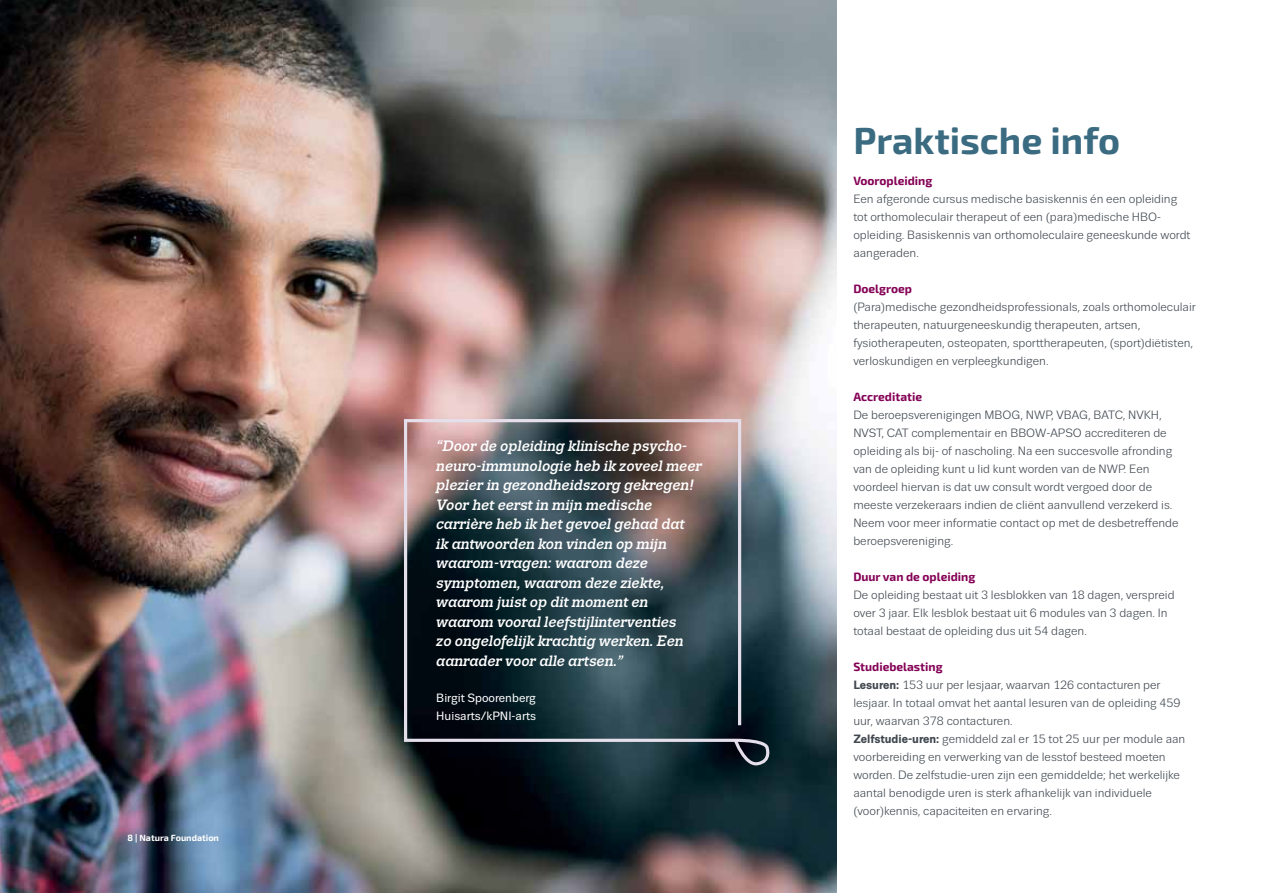
<style>
.page{position:relative;width:1263px;height:893px;background:#fff}
.page>*{position:absolute;margin:0;border:0;box-sizing:border-box;transform-origin:0 0}
.t1{font:700 37.5px "Exo 2";color:#3a6b81}
.t2{font:italic 500 15px/19.5px "Trivia Slab";color:#fff}
.t3{font:12px/18px "Trivia Sans";color:#40474f}
.t4{font:700 12px "Exo 2";color:#840055}
.t5{font:12px/18px "Trivia Sans";color:#fff}
.t6{font:700 9px "Exo 2";color:#fff}
.s1{font-weight:700}
</style>
<div class="page">
<img style="left:0;top:0;width:836px;height:893px">
<svg style="left:402px;top:417px;width:373px;height:349px;background:#3b464d"></svg>
<p class="t6" style="left:128px;top:832px;width:93px">8 | Natura Foundation</p>
<p class="t2" style="left:436px;top:436px;width:267px">“Door de opleiding klinische psycho&shy;neuro-immunologie heb ik zoveel meer plezier in gezondheidszorg gekregen!<br>Voor het eerst in mijn medische carrière heb ik het gevoel gehad dat<br>ik antwoorden kon vinden op mijn waarom-vragen: waarom deze symptomen, waarom deze ziekte, waarom juist op dit moment en waarom vooral leefstijlinterventies<br>zo ongelofelijk krachtig werken. Een aanrader voor alle artsen.”</p>
<p class="t5" style="left:436px;top:689px;width:101px">Birgit Spoorenberg<br>Huisarts/kPNI-arts</p>
<h1 class="t1" style="left:853px;top:118px;width:268px">Praktische info</h1>
<p class="t4" style="left:853px;top:173px;width:81px">Vooropleiding</p>
<p class="t3" style="left:853px;top:190px;width:339px">Een afgeronde cursus medische basiskennis én een opleiding tot orthomoleculair therapeut of een (para)medische HBO&shy;opleiding. Basiskennis van orthomoleculaire geneeskunde wordt aangeraden.</p>
<p class="t4" style="left:853px;top:281px;width:60px">Doelgroep</p>
<p class="t3" style="left:853px;top:298px;width:344px">(Para)medische gezondheidsprofessionals, zoals orthomoleculair therapeuten, natuurgeneeskundig therapeuten, artsen, fysiotherapeuten, osteopaten, sporttherapeuten, (sport)diëtisten, verloskundigen en verpleegkundigen.</p>
<p class="t4" style="left:853px;top:389px;width:70px">Accreditatie</p>
<p class="t3" style="left:853px;top:406px;width:327px">De beroepsverenigingen MBOG, NWP, VBAG, BATC, NVKH, NVST, CAT complementair en BBOW-APSO accrediteren de opleiding als bij- of nascholing. Na een succesvolle afronding van de opleiding kunt u lid kunt worden van de NWP. Een voordeel hiervan is dat uw consult wordt vergoed door de meeste verzekeraars indien de cliënt aanvullend verzekerd is.<br>Neem voor meer informatie contact op met de desbetreffende beroepsvereniging.</p>
<p class="t4" style="left:853px;top:569px;width:124px">Duur van de opleiding</p>
<p class="t3" style="left:853px;top:586px;width:323px">De opleiding bestaat uit 3 lesblokken van 18 dagen, verspreid over 3 jaar. Elk lesblok bestaat uit 6 modules van 3 dagen. In totaal bestaat de opleiding dus uit 54 dagen.</p>
<p class="t4" style="left:853px;top:659px;width:91px">Studiebelasting</p>
<p class="t3" style="left:853px;top:676px;width:334px"><span class="s1">Lesuren:</span> 153 uur per lesjaar, waarvan 126 contacturen per lesjaar. In totaal omvat het aantal lesuren van de opleiding 459 uur, waarvan 378 contacturen.<br><span class="s1">Zelfstudie-uren:</span> gemiddeld zal er 15 tot 25 uur per module aan voorbereiding en verwerking van de lesstof besteed moeten worden. De zelfstudie-uren zijn een gemiddelde; het werkelijke aantal benodigde uren is sterk afhankelijk van individuele (voor)kennis, capaciteiten en ervaring.</p>
</div>
